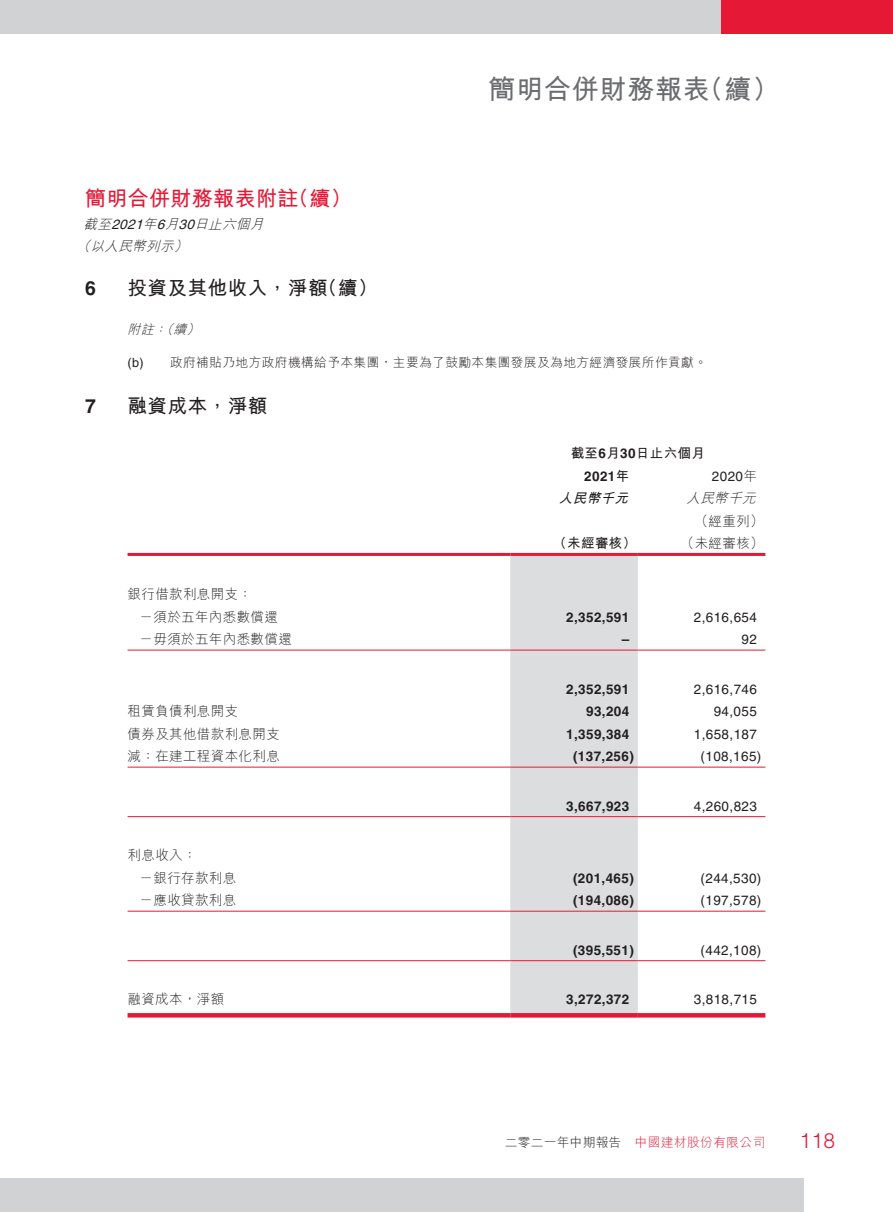
<style>
.page{position:relative;width:893px;height:1212px;background:#fff}
.page>*{position:absolute;margin:0;border:0;box-sizing:border-box;transform-origin:0 0}
.t1{font:700 27px "M Hei HK";letter-spacing:.03em;color:#6c6d70}
.t2{font:700 21px "M Hei HK";letter-spacing:.02em;color:#e51836}
.t3{font:300 21px "Helvetica LT Std";color:#e51836}
.t4{font:700 19.5px "M Hei HK";letter-spacing:.03em;color:#231f20}
.t5{font:700 19.5px "Helvetica LT Std";color:#231f20}
.t6{font:300 13.5px/22.5px "M Hei HK";letter-spacing:.03em;color:#231f20;text-align:right}
.t7{font:13.5px "Helvetica LT Std";letter-spacing:.03em;color:#231f20}
.t8{font:700 13.5px "Helvetica LT Std";letter-spacing:.03em;color:#231f20}
.t9{font:italic 300 13.5px "M Hei HK";color:#231f20}
.t10{font:700 13.5px "M Hei HK";letter-spacing:.03em;color:#231f20}
.t11{font:italic 13.5px "Helvetica LT Std";color:#231f20}
.t12{font:italic 700 13.5px "M Hei HK";color:#231f20}
.t13{font:300 12.75px "M Hei HK";letter-spacing:.03em;color:#231f20}
.t14{font:300 12.75px "M Hei HK";letter-spacing:.03em;color:#e51836}
.t15{font:italic 300 12.75px "M Hei HK";color:#231f20}
.t16{font:12.75px "Helvetica LT Std";color:#231f20}
.s1{font-family:"Helvetica LT Std";font-weight:400}
.s2{font-family:"Helvetica LT Std"}
.s3{font-family:"M Hei HK"}
.s4{font-family:"M Hei HK";font-weight:300}
</style>
<div class="page">
<div style="left:0;top:0;width:722px;height:34px;background:#d1d2d4"></div>
<div style="left:0;top:1178px;width:804px;height:34px;background:#d1d2d4"></div>
<div style="left:721px;top:0;width:172px;height:34px;background:#e51836"></div>
<div style="left:510px;top:556px;width:128px;height:457px;background:#dcdddf"></div>
<hr style="left:128px;top:553px;width:382px;height:3px;background:#e51836">
<hr style="left:510px;top:553px;width:128px;height:3px;background:#e51836">
<hr style="left:638px;top:553px;width:127px;height:3px;background:#e51836">
<hr style="left:128px;top:650px;width:382px;height:1px;background:#e51836">
<hr style="left:510px;top:650px;width:128px;height:1px;background:#e51836">
<hr style="left:638px;top:650px;width:127px;height:1px;background:#e51836">
<hr style="left:128px;top:767px;width:382px;height:1px;background:#e51836">
<hr style="left:510px;top:767px;width:128px;height:1px;background:#e51836">
<hr style="left:638px;top:767px;width:127px;height:1px;background:#e51836">
<hr style="left:128px;top:816px;width:382px;height:1px;background:#e51836">
<hr style="left:510px;top:816px;width:128px;height:1px;background:#e51836">
<hr style="left:638px;top:816px;width:127px;height:1px;background:#e51836">
<hr style="left:128px;top:911px;width:382px;height:1px;background:#e51836">
<hr style="left:510px;top:911px;width:128px;height:1px;background:#e51836">
<hr style="left:638px;top:911px;width:127px;height:1px;background:#e51836">
<hr style="left:128px;top:960px;width:382px;height:1px;background:#e51836">
<hr style="left:510px;top:960px;width:128px;height:1px;background:#e51836">
<hr style="left:638px;top:960px;width:127px;height:1px;background:#e51836">
<svg style="left:128px;top:1013px;width:382px;height:4px;background:#e51c39"></svg>
<svg style="left:510px;top:1013px;width:128px;height:4px"></svg>
<svg style="left:638px;top:1013px;width:127px;height:4px"></svg>
<h2 class="t2" style="left:85px;top:183px;width:215px">簡明合併財務報表附註</h2>
<p class="t9" style="left:194px;top:217px;width:74px">日止六個月</p>
<h2 class="t2" style="left:288px;top:183px;width:65px">（續(</h2>
<p class="t9" style="left:143px;top:217px;width:19px">年</p>
<p class="t9" style="left:84px;top:217px;width:32px">截至</p>
<p class="t9" style="left:157px;top:217px;width:26px">月<span class="s1">6</span></p>
<p class="t11" style="left:111px;top:216px;width:37px">2021</p>
<p class="t11" style="left:179px;top:216px;width:21px">30</p>
<p class="t9" style="left:77px;top:240px;width:19px">（</p>
<p class="t9" style="left:174px;top:240px;width:19px">(</p>
<p class="t9" style="left:91px;top:240px;width:88px">以人民幣列示</p>
<h3 class="t5" style="left:85px;top:276px;width:12px">6</h3>
<h3 class="t4" style="left:128px;top:273px;width:201px">投資及其他收入，淨額</h3>
<h3 class="t4" style="left:318px;top:273px;width:61px">（續(</h3>
<p class="t15" style="left:174px;top:322px;width:18px">續</p>
<p class="t15" style="left:154px;top:322px;width:24px">（：</p>
<p class="t15" style="left:187px;top:322px;width:18px">(</p>
<p class="t15" style="left:128px;top:322px;width:31px">附註</p>
<h1 class="t1" style="left:488px;top:69px;width:223px">簡明合併財務報表</h1>
<h1 class="t1" style="left:697px;top:69px;width:84px">（續(</h1>
<h3 class="t5" style="left:85px;top:394px;width:12px">7</h3>
<p class="t13" style="left:170px;top:355px;width:539px">政府補貼乃地方政府機構給予本集團，主要為了鼓勵本集團發展及為地方經濟發展所作貢獻。</p>
<p class="t16" style="left:128px;top:355px;width:18px">b( )</p>
<h3 class="t4" style="left:128px;top:392px;width:141px">融資成本，淨額</h3>
<p class="t10" style="left:571px;top:443px;width:136px">截至 月<span class="s2">6 30</span>日止六個月</p>
<p class="t8" style="left:584px;top:468px;width:47px">2021<span class="s3">年</span></p>
<p class="t7" style="left:712px;top:468px;width:47px">2020<span class="s4">年</span></p>
<p class="t12" style="left:559px;top:488px;width:75px">人民幣千元</p>
<p class="t9" style="left:686px;top:491px;width:74px">人民幣千元</p>
<p class="t10" style="left:553px;top:533px;width:85px">（未經審核）</p>
<p class="t6" style="left:681px;top:509px;width:84px">（經重列(（未經審核(</p>
<p class="t6" style="left:128px;top:583px;width:126px">銀行借款利息開支：</p>
<p class="t6" style="left:140px;top:605px;width:140px">－須於五年內悉數償還</p>
<p class="t8" style="left:566px;top:609px;width:65px">2,352,591</p>
<p class="t7" style="left:694px;top:609px;width:65px">2,616,654</p>
<p class="t6" style="left:140px;top:628px;width:154px">－毋須於五年內悉數償還</p>
<p class="t8" style="left:622px;top:631px;width:9px">–</p>
<p class="t7" style="left:741px;top:632px;width:17px">92</p>
<p class="t8" style="left:566px;top:681px;width:65px">2,352,591</p>
<p class="t7" style="left:694px;top:681px;width:65px">2,616,746</p>
<p class="t6" style="left:128px;top:700px;width:112px">租賃負債利息開支</p>
<p class="t8" style="left:586px;top:703px;width:45px">93,204</p>
<p class="t7" style="left:714px;top:704px;width:45px">94,055</p>
<p class="t6" style="left:128px;top:722px;width:154px">債券及其他借款利息開支</p>
<p class="t8" style="left:566px;top:726px;width:65px">1,359,384</p>
<p class="t7" style="left:694px;top:726px;width:65px">1,658,187</p>
<p class="t6" style="left:128px;top:745px;width:154px">減：在建工程資本化利息</p>
<p class="t8" style="left:573px;top:748px;width:62px">)137,256(</p>
<p class="t7" style="left:701px;top:749px;width:62px">)108,165(</p>
<p class="t8" style="left:566px;top:798px;width:65px">3,667,923</p>
<p class="t7" style="left:694px;top:798px;width:65px">4,260,823</p>
<p class="t6" style="left:128px;top:844px;width:71px">利息收入：</p>
<p class="t6" style="left:140px;top:866px;width:98px">－銀行存款利息</p>
<p class="t8" style="left:573px;top:870px;width:62px">)201,465(</p>
<p class="t7" style="left:701px;top:870px;width:62px">)244,530(</p>
<p class="t6" style="left:140px;top:889px;width:98px">－應收貸款利息</p>
<p class="t8" style="left:573px;top:892px;width:62px">)194,086(</p>
<p class="t7" style="left:701px;top:893px;width:62px">)197,578(</p>
<p class="t8" style="left:573px;top:942px;width:62px">)395,551(</p>
<p class="t7" style="left:701px;top:942px;width:62px">)442,108(</p>
<p class="t6" style="left:128px;top:988px;width:98px">融資成本，淨額</p>
<p class="t8" style="left:566px;top:991px;width:65px">3,272,372</p>
<p class="t7" style="left:694px;top:992px;width:65px">3,818,715</p>
<p class="t13" style="left:505px;top:1135px;width:118px">二零二一年中期報告</p>
<p class="t14" style="left:635px;top:1135px;width:132px">中國建材股份有限公司</p>
<h2 class="t3" style="left:799px;top:1127px;width:37px">118</h2>
</div>
